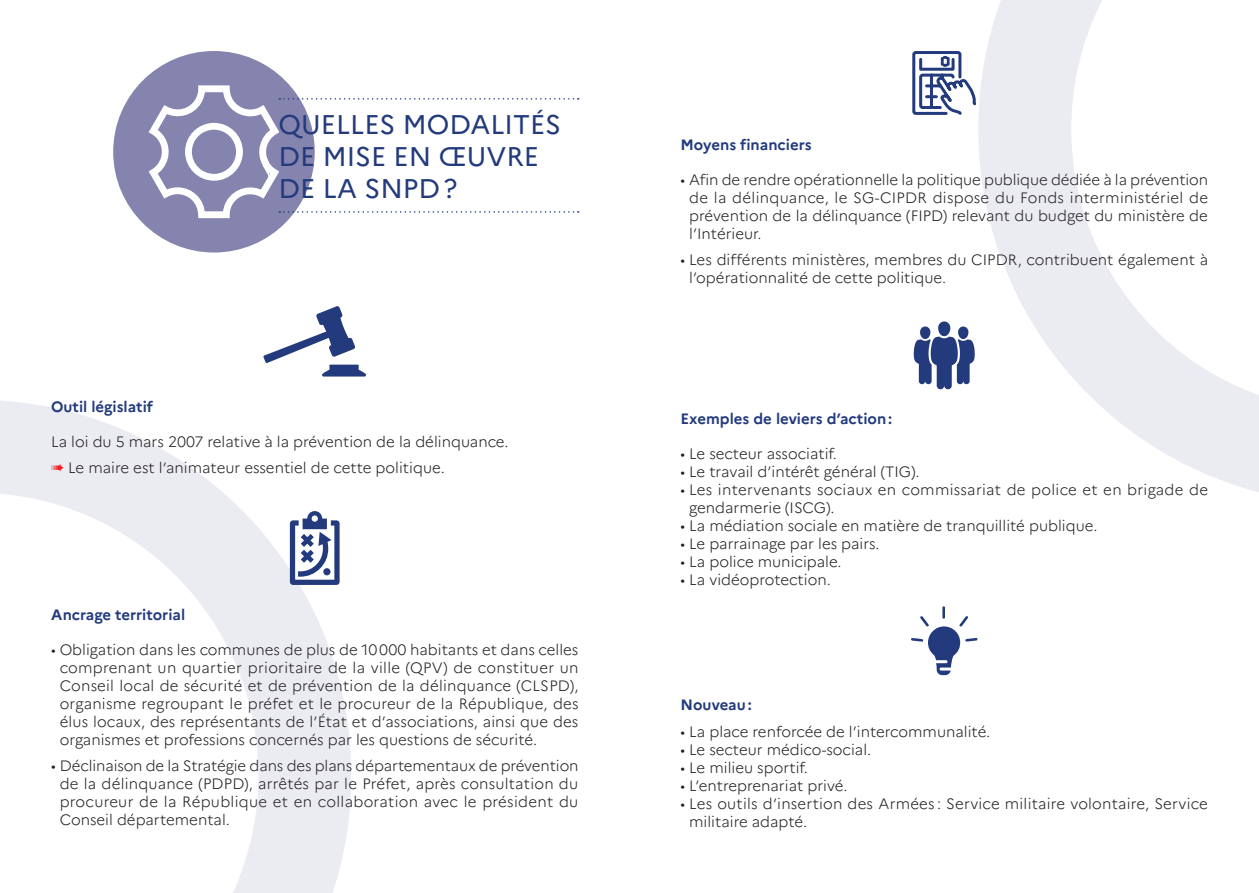
<style>
.page{position:relative;width:1259px;height:893px;background:#fff}
.page>*{position:absolute;margin:0;border:0;box-sizing:border-box;transform-origin:0 0}
.t1{font:27px/32.4px "Marianne";color:#233b7d}
.t2{font:300 15px/18px "Marianne";color:#231f20;text-align:justify}
.t3{font:700 15px "Marianne";color:#233b7d}
.t4{font:300 15px/18px "Marianne";letter-spacing:.02em;color:#231f20}
.s1{color:#ee1d23}
</style>
<div class="page">
<svg style="left:0;top:401px;width:351px;height:492px"></svg>
<svg style="left:978px;top:0;width:281px;height:492px"></svg>
<div style="left:113px;top:51px;width:202px;height:202px;background:#8484ae;border-radius:50%"></div>
<svg style="left:912px;top:23px;width:67px;height:95px"></svg>
<svg style="left:913px;top:321px;width:62px;height:68px"></svg>
<svg style="left:911px;top:606px;width:67px;height:69px"></svg>
<svg style="left:263px;top:306px;width:103px;height:71px"></svg>
<div style="left:329px;top:365px;width:30px;height:10px;background:#233b7d"></div>
<svg style="left:290px;top:511px;width:50px;height:74px"></svg>
<svg style="left:148px;top:82px;width:431px;height:140px"></svg>
<h1 class="t1" style="left:279px;top:108px;width:284px">QUELLES MODALITÉS<br>DE MISE EN ŒUVRE<br>DE LA SNPD?</h1>
<p class="t3" style="left:51px;top:397px;width:103px">Outil législatif</p>
<p class="t2" style="left:51px;top:428px;width:459px;line-height:26.5px">La loi du 5 mars 2007 relative à la prévention de la délinquance. <span class="s1">➠</span> Le maire est l’animateur essentiel de cette politique.</p>
<p class="t3" style="left:51px;top:605px;width:136px">Ancrage territorial</p>
<p class="t2" style="left:60px;top:641px;width:520px;text-indent:-9px">• Obligation dans les communes de plus de 10000 habitants et dans celles comprenant un quartier prioritaire de la ville (QPV) de constituer un Conseil local de sécurité et de prévention de la délinquance (CLSPD), organisme regroupant le préfet et le procureur de la République, des élus locaux, des représentants de l’État et d’associations, ainsi que des organismes et professions concernés par les questions de sécurité.</p>
<p class="t2" style="left:60px;top:757px;width:520px;text-indent:-9px">• Déclinaison de la Stratégie dans des plans départementaux de prévention de la délinquance (PDPD), arrêtés par le Préfet, après consultation du procureur de la République et en collaboration avec le président du Conseil départemental.</p>
<p class="t3" style="left:680px;top:135px;width:133px">Moyens financiers</p>
<p class="t2" style="left:689px;top:171px;width:520px;text-indent:-9px">• Afin de rendre opérationnelle la politique publique dédiée à la prévention de la délinquance, le SG-CIPDR dispose du Fonds interministériel de prévention de la délinquance (FIPD) relevant du budget du ministère de l’Intérieur.</p>
<p class="t2" style="left:689px;top:251px;width:520px;text-indent:-9px">• Les différents ministères, membres du CIPDR, contribuent également à l’opérationnalité de cette politique.</p>
<p class="t3" style="left:680px;top:410px;width:213px">Exemples de leviers d’action:</p>
<p class="t2" style="left:680px;top:445px;width:158px">• Le secteur associatif.</p>
<p class="t2" style="left:680px;top:463px;width:240px">• Le travail d’intérêt général (TIG).</p>
<p class="t4" style="left:689px;top:481px;width:520px;text-indent:-9px">• Les intervenants sociaux en commissariat de police et en brigade de gendarmerie (ISCG).</p>
<p class="t2" style="left:680px;top:517px;width:418px">• La médiation sociale en matière de tranquillité publique.</p>
<p class="t2" style="left:680px;top:535px;width:201px">• Le parrainage par les pairs.</p>
<p class="t2" style="left:680px;top:553px;width:163px">• La police municipale.</p>
<p class="t2" style="left:680px;top:571px;width:152px">• La vidéoprotection.</p>
<p class="t3" style="left:680px;top:696px;width:73px">Nouveau:</p>
<p class="t2" style="left:680px;top:722px;width:311px">• La place renforcée de l’intercommunalité.</p>
<p class="t2" style="left:680px;top:740px;width:192px">• Le secteur médico-social.</p>
<p class="t2" style="left:680px;top:758px;width:129px">• Le milieu sportif.</p>
<p class="t2" style="left:680px;top:776px;width:168px">• L’entreprenariat privé.</p>
<p class="t2" style="left:689px;top:794px;width:520px;text-indent:-9px">• Les outils d’insertion des Armées : Service militaire volontaire, Service militaire adapté.</p>
</div>
